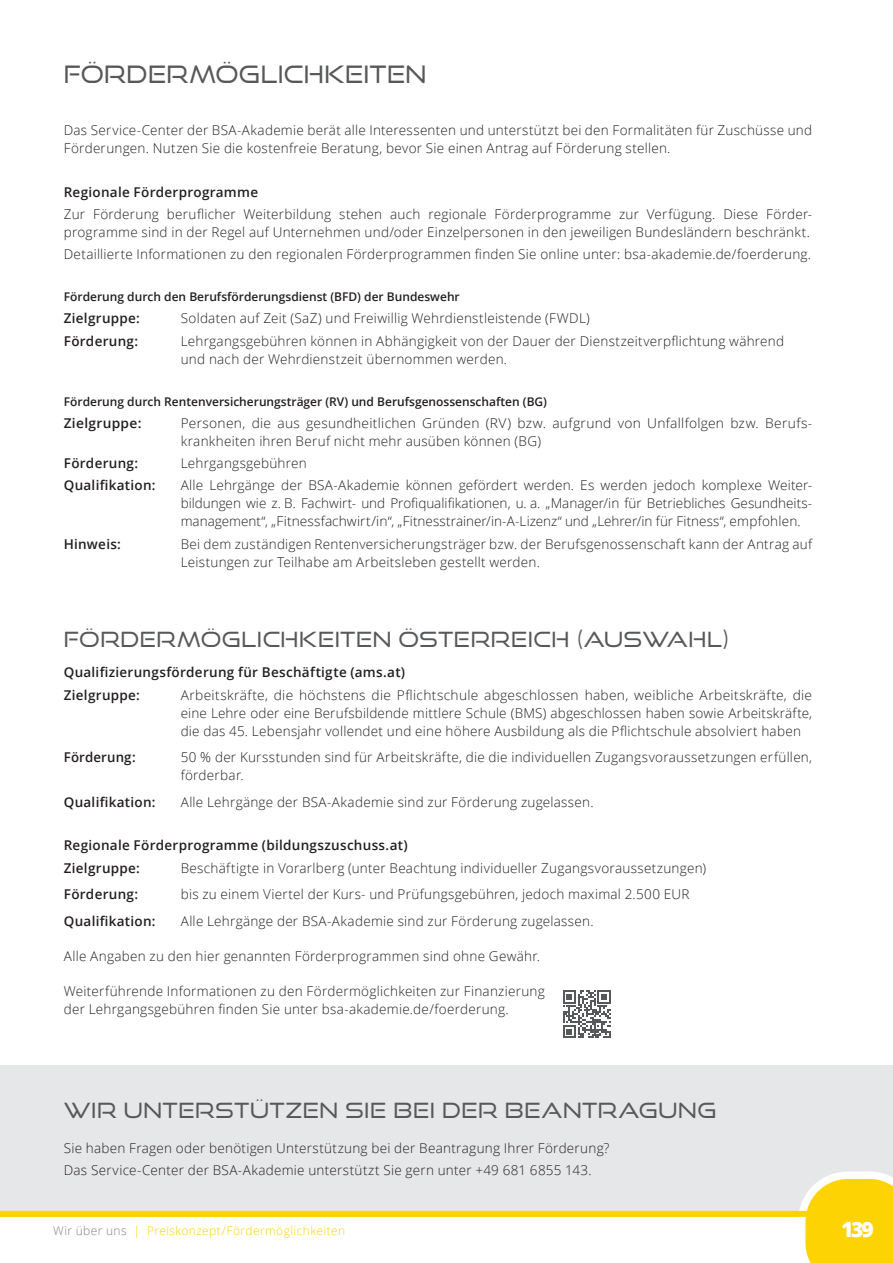
<style>
.page{position:relative;width:893px;height:1263px;background:#fff}
.page>*{position:absolute;margin:0;border:0;box-sizing:border-box;transform-origin:0 0}
.t1{font:24px "Good Times Bk";letter-spacing:.01em;color:#57585a}
.t2{font:21px "Good Times Bk";letter-spacing:.02em;color:#57585a}
.t3{font:800 21px "Open Sans";color:#fff}
.t4{font:300 13.5px/18px "Open Sans";letter-spacing:.02em;color:#231f20}
.t5{font:600 13.5px/22.2px "Open Sans";letter-spacing:.02em;color:#231f20}
.t6{font:600 12px "Open Sans";color:#231f20}
.t7{font:300 12px "Open Sans";letter-spacing:.035em;color:#fed304}
.s1{color:#808285}
</style>
<div class="page">
<div style="left:0;top:1065px;width:893px;height:146px;background:#e6e7e9"></div>
<svg style="left:563px;top:990px;width:48px;height:48px"></svg>
<svg style="left:798px;top:1171px;width:95px;height:92px;background:#fcda37"></svg>
<div style="left:0;top:1211px;width:837px;height:6px;background:#fed304"></div>
<h1 class="t1" style="left:64px;top:60px;width:364px">FÖRDERMÖGLICHKEITEN</h1>
<p class="t4" style="left:64px;top:121px;width:750px">Das Service-Center der BSA-Akademie berät alle Interessenten und unterstützt bei den Formalitäten für Zuschüsse und<br>Förderungen. Nutzen Sie die kostenfreie Beratung, bevor Sie einen Antrag auf Förderung stellen.</p>
<p class="t5" style="left:64px;top:180px;width:196px">Regionale Förderprogramme</p>
<p class="t4" style="left:64px;top:205px;width:749px">Zur Förderung beruflicher Weiterbildung stehen auch regionale Förderprogramme zur Verfügung. Diese Förder&shy;programme sind in der Regel auf Unternehmen und/oder Einzelpersonen in den jeweiligen Bundesländern beschränkt.</p>
<p class="t4" style="left:64px;top:245px;width:749px">Detaillierte Informationen zu den regionalen Förderprogrammen finden Sie online unter: bsa-akademie.de/foerderung.</p>
<p class="t6" style="left:64px;top:288px;width:398px">Förderung durch den Berufsförderungsdienst (BFD) der Bundeswehr</p>
<p class="t5" style="left:64px;top:307px;width:78px">Zielgruppe:</p>
<p class="t4" style="left:181px;top:309px;width:411px">Soldaten auf Zeit (SaZ) und Freiwillig Wehrdienstleistende (FWDL)</p>
<p class="t5" style="left:64px;top:329px;width:76px">Förderung:</p>
<p class="t4" style="left:181px;top:331px;width:605px">Lehrgangsgebühren können in Abhängigkeit von der Dauer der Dienstzeitverpflichtung während und nach der Wehrdienstzeit übernommen werden.</p>
<p class="t6" style="left:64px;top:393px;width:485px">Förderung durch Rentenversicherungsträger (RV) und Berufsgenossenschaften (BG)</p>
<p class="t5" style="left:64px;top:412px;width:79px">Zielgruppe:</p>
<p class="t4" style="left:181px;top:414px;width:632px">Personen, die aus gesundheitlichen Gründen (RV) bzw. aufgrund von Unfallfolgen bzw. Berufs&shy;krankheiten ihren Beruf nicht mehr ausüben können (BG)</p>
<p class="t5" style="left:64px;top:452px;width:76px">Förderung:</p>
<p class="t4" style="left:181px;top:454px;width:128px">Lehrgangsgebühren</p>
<p class="t5" style="left:64px;top:474px;width:93px">Qualifikation:</p>
<p class="t4" style="left:181px;top:476px;width:632px;text-align:justify">Alle Lehrgänge der BSA-Akademie können gefördert werden. Es werden jedoch komplexe Weiter&shy;bildungen wie z. B. Fachwirt- und Profiqualifikationen, u. a. „Manager/in für Betriebliches Gesundheits&shy;management“, „Fitnessfachwirt/in“, „Fitnesstrainer/in-A-Lizenz“ und „Lehrer/in für Fitness“, empfohlen.</p>
<p class="t5" style="left:64px;top:532px;width:59px">Hinweis:</p>
<p class="t4" style="left:181px;top:534px;width:633px">Bei dem zuständigen Rentenversicherungsträger bzw. der Berufsgenossenschaft kann der Antrag auf<br>Leistungen zur Teilhabe am Arbeitsleben gestellt werden.</p>
<h2 class="t2" style="left:64px;top:626px;width:667px">FÖRDERMÖGLICHKEITEN ÖSTERREICH (AUSWAHL)</h2>
<p class="t5" style="left:64px;top:661px;width:343px">Qualifizierungsförderung für Beschäftigte (ams.at)<br>Zielgruppe:</p>
<p class="t4" style="left:181px;top:685px;width:633px;text-align:justify">Arbeitskräfte, die höchstens die Pflichtschule abgeschlossen haben, weibliche Arbeitskräfte, die eine Lehre oder eine Berufsbildende mittlere Schule (BMS) abgeschlossen haben sowie Arbeitskräfte, die das 45. Lebensjahr vollendet und eine höhere Ausbildung als die Pflichtschule absolviert haben</p>
<p class="t5" style="left:64px;top:746px;width:73px">Förderung:</p>
<p class="t4" style="left:181px;top:748px;width:633px">50 % der Kursstunden sind für Arbeitskräfte, die die individuellen Zugangsvoraussetzungen erfüllen, förderbar.</p>
<p class="t5" style="left:64px;top:790px;width:93px">Qualifikation:</p>
<p class="t4" style="left:181px;top:792px;width:414px">Alle Lehrgänge der BSA-Akademie sind zur Förderung zugelassen.</p>
<p class="t5" style="left:64px;top:834px;width:345px">Regionale Förderprogramme (bildungszuschuss.at)<br>Zielgruppe:</p>
<p class="t4" style="left:181px;top:858px;width:527px">Beschäftigte in Vorarlberg (unter Beachtung individueller Zugangsvoraussetzungen)</p>
<p class="t5" style="left:64px;top:883px;width:76px">Förderung:</p>
<p class="t4" style="left:181px;top:885px;width:510px">bis zu einem Viertel der Kurs- und Prüfungsgebühren, jedoch maximal 2.500 EUR</p>
<p class="t5" style="left:64px;top:909px;width:93px">Qualifikation:</p>
<p class="t4" style="left:181px;top:911px;width:414px">Alle Lehrgänge der BSA-Akademie sind zur Förderung zugelassen.</p>
<p class="t4" style="left:64px;top:946px;width:478px">Alle Angaben zu den hier genannten Förderprogrammen sind ohne Gewähr.</p>
<p class="t4" style="left:64px;top:981px;width:482px">Weiterführende Informationen zu den Fördermöglichkeiten zur Finanzierung der Lehrgangsgebühren finden Sie unter bsa-akademie.de/foerderung.</p>
<h2 class="t2" style="left:64px;top:1097px;width:654px">WIR UNTERSTÜTZEN SIE BEI DER BEANTRAGUNG</h2>
<p class="t4" style="left:64px;top:1136px;width:547px;line-height:22.2px">Sie haben Fragen oder benötigen Unterstützung bei der Beantragung Ihrer Förderung?<br>Das Service-Center der BSA-Akademie unterstützt Sie gern unter +49 681 6855 143.</p>
<p class="t7" style="left:53px;top:1222px;width:293px"><span class="s1">Wir über uns</span> | Preiskonzept/Fördermöglichkeiten</p>
<h2 class="t3" style="left:841px;top:1213px;width:34px">139</h2>
</div>
